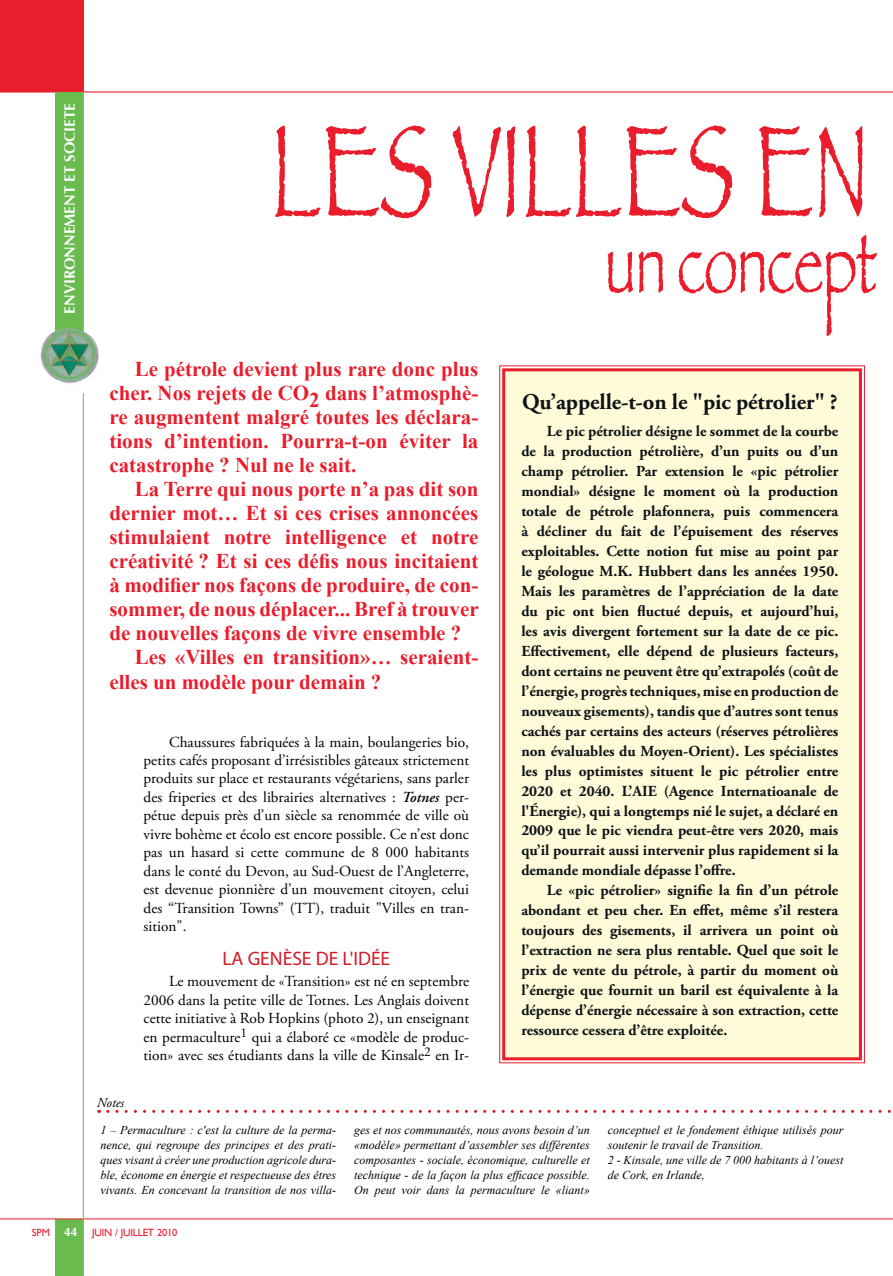
<style>
.page{position:relative;width:893px;height:1276px;background:#fff}
.page>*{position:absolute;margin:0;border:0;box-sizing:border-box;transform-origin:0 0}
.t1{font:condensed 135px "Papyrus";letter-spacing:-.005em;color:#ea1d2c;scale:.9 1}
.t2{font:condensed 90px "Papyrus";letter-spacing:-.01em;color:#ea1d2c;scale:.9 1}
.t3{font:700 22.5px "Adobe Garamond Pro";letter-spacing:-.005em;color:#0f1317}
.t4{font:700 21px/24px "Times New Roman";color:#ea1d2c;text-align:justify}
.t5{font:19.5px "Myriad Pro";color:#d21a27}
.t6{font:700 15.3px/20px "Adobe Garamond Pro";color:#0f1317;text-align:justify}
.t7{font:15.3px/18.5px "Adobe Garamond Pro";color:#000;text-align:justify}
.t8{font:700 15px "Optima";color:#fff}
.t9{font:italic 13.5px "Adobe Garamond Pro";color:#000}
.t10{font:italic 12px/15px "Times New Roman";color:#000;text-align:justify}
.t11{font:700 12px "Optima";color:#fff}
.t12{font:10.5px "Gill Sans";letter-spacing:-.02em;color:#ea1d2c}
.s1{font-weight:600;font-style:italic}
</style>
<div class="page">
<div style="left:56px;top:1219px;width:27px;height:57px;background:#68bb4c"></div>
<div style="left:0;top:0;width:84px;height:91px;background:#ea1d2c"></div>
<hr style="left:0;top:1218px;width:893px;height:1px;background:#ea1d2c">
<hr style="left:0;top:91px;width:893px;height:1px;background:#ea1d2c">
<hr style="left:83px;top:93px;width:1px;height:1183px;background:#68bb4c">
<div style="left:55px;top:93px;width:28px;height:246px;background:#68bb4c"></div>
<img style="left:40px;top:328px;width:59px;height:68px">
<div style="left:499px;top:365px;width:366px;height:698px;background:#fffbd8"></div>
<div style="left:502px;top:368px;width:360px;height:692px;border:3px solid #ea1d2c"></div>
<svg style="left:108px;top:1110px;width:783px;height:3px"></svg>
<p class="t8" style="left:61px;top:313px;width:212px;rotate:-90deg">ENVIRONNEMENT ET SOCIETE</p>
<h1 class="t1" style="left:270px;top:90px;width:666px">LES VILLES EN</h1>
<h2 class="t2" style="left:605px;top:208px;width:303px">un concept</h2>
<h3 class="t4" style="left:109px;top:356px;width:371px;text-indent:26px">Le pétrole devient plus rare donc plus cher. Nos rejets de CO2 dans l’atmosphè&shy;re augmentent malgré toutes les déclara&shy;tions d’intention. Pourra-t-on éviter la catastrophe ? Nul ne le sait.</h3>
<h3 class="t4" style="left:135px;top:476px;width:345px">La Terre qui nous porte n’a pas dit son</h3>
<h3 class="t4" style="left:109px;top:500px;width:371px">dernier mot… Et si ces crises annoncées</h3>
<h3 class="t4" style="left:109px;top:524px;width:371px">stimulaient notre intelligence et notre</h3>
<h3 class="t4" style="left:109px;top:548px;width:370px">créativité ? Et si ces défis nous incitaient</h3>
<h3 class="t4" style="left:109px;top:572px;width:370px">à modifier nos façons de produire, de con-</h3>
<h3 class="t4" style="left:109px;top:596px;width:371px">sommer, de nous déplacer... Bref à trouver</h3>
<h3 class="t4" style="left:109px;top:620px;width:353px">de nouvelles façons de vivre ensemble ?</h3>
<h3 class="t4" style="left:135px;top:644px;width:345px">Les «Villes en transition»… seraient-</h3>
<h3 class="t4" style="left:109px;top:670px;width:274px">elles un modèle pour demain ?</h3>
<p class="t9" style="left:97px;top:1094px;width:29px">Notes</p>
<p class="t7" style="left:144px;top:733px;width:327px;text-indent:26px">Chaussures fabriquées à la main, boulangeries bio, petits cafés proposant d’irrésistibles gâteaux strictement produits sur place et restaurants végétariens, sans parler des friperies et des librairies alternatives : <span class="s1">Totnes</span> per&shy;pétue depuis près d’un siècle sa renommée de ville où vivre bohème et écolo est encore possible. Ce n’est donc pas un hasard si cette commune de 8 000 habitants dans le conté du Devon, au Sud-Ouest de l’Angleterre, est devenue pionnière d’un mouvement citoyen, celui des “Transition Towns” (TT), traduit "Villes en tran&shy;sition".</p>
<p class="t5" style="left:222px;top:946px;width:169px">LA GENÈSE DE L'IDÉE</p>
<p class="t7" style="left:144px;top:973px;width:327px;text-indent:26px">Le mouvement de «Transition» est né en septembre 2006 dans la petite ville de Totnes. Les Anglais doivent cette initiative à Rob Hopkins (photo 2), un enseignant en permaculture<sup>1</sup> qui a élaboré ce «modèle de produc&shy;tion» avec ses étudiants dans la ville de Kinsale<sup>2</sup> en Ir-</p>
<h3 class="t3" style="left:522px;top:388px;width:317px">Qu’appelle-t-on le "pic pétrolier" ?</h3>
<p class="t6" style="left:521px;top:422px;width:319px;text-indent:26px">Le pic pétrolier désigne le sommet de la courbe de la production pétrolière, d’un puits ou d’un champ pétrolier. Par extension le «pic pétrolier mondial» désigne le moment où la production totale de pétrole plafonnera, puis commencera à décliner du fait de l’épuisement des réserves exploitables. Cette notion fut mise au point par le géologue M.K. Hubbert dans les années 1950.<br>Mais les paramètres de l’appréciation de la date du pic ont bien fluctué depuis, et aujourd’hui, les avis divergent fortement sur la date de ce pic.<br>Effectivement, elle dépend de plusieurs facteurs, dont certains ne peuvent être qu’extrapolés (coût de l’énergie, progrès techniques, mise en production de nouveaux gisements), tandis que d’autres sont tenus cachés par certains des acteurs (réserves pétrolières non évaluables du Moyen-Orient). Les spécialistes les plus optimistes situent le pic pétrolier entre 2020 et 2040. L’AIE (Agence Internatioanale de l'Énergie), qui a longtemps nié le sujet, a déclaré en 2009 que le pic viendra peut-être vers 2020, mais qu’il pourrait aussi intervenir plus rapidement si la demande mondiale dépasse l’offre.</p>
<p class="t6" style="left:521px;top:881px;width:319px;text-indent:26px">Le «pic pétrolier» signifie la fin d’un pétrole abondant et peu cher. En effet, même s’il restera toujours des gisements, il arrivera un point où l’extraction ne sera plus rentable. Quel que soit le prix de vente du pétrole, à partir du moment où l’énergie que fournit un baril est équivalente à la dépense d’énergie nécessaire à son extraction, cette ressource cessera d’être exploitée.</p>
<p class="t10" style="left:101px;top:1122px;width:237px">1 – Permaculture : c'est la culture de la perma&shy;nence, qui regroupe des principes et des prati&shy;ques visant à créer une production agricole dura&shy;ble, économe en énergie et respectueuse des êtres vivants. En concevant la transition de nos villa-</p>
<p class="t10" style="left:354px;top:1122px;width:237px">ges et nos communautés, nous avons besoin d’un «modèle» permettant d’assembler ses différentes composantes - sociale, économique, culturelle et technique - de la façon la plus efficace possible.<br>On peut voir dans la permaculture le «liant»</p>
<p class="t10" style="left:608px;top:1122px;width:237px;text-align:left">conceptuel et le fondement éthique utilisés pour soutenir le travail de Transition.<br>2 - Kinsale, une ville de 7 000 habitants à l’ouest de Cork, en Irlande,</p>
<p class="t11" style="left:64px;top:1225px;width:15px">44</p>
<p class="t12" style="left:32px;top:1226px;width:20px">SPM</p>
<p class="t12" style="left:92px;top:1226px;width:87px">JUIN / JUILLET 2010</p>
</div>
